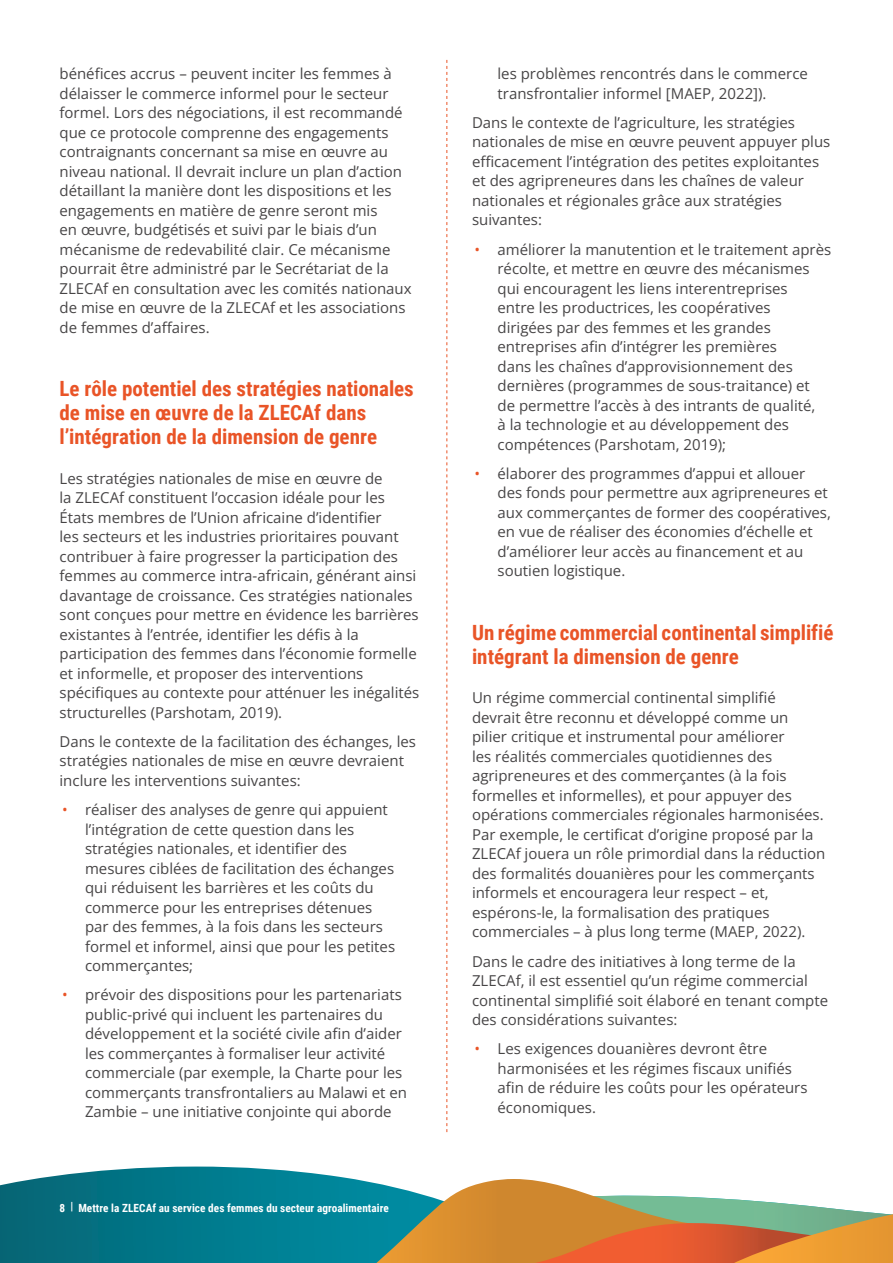
<style>
.page{position:relative;width:893px;height:1263px;background:#fff}
.page>*{position:absolute;margin:0;border:0;box-sizing:border-box;transform-origin:0 0}
.Subtitle_2_lines{font:700 21px/24px "Roboto Condensed";color:#e95427}
.body_text_A{font:15px/19.5px "Open Sans";color:#474546}
.t1{font:700 11.25px "Roboto Condensed";letter-spacing:.005em;color:#fff}
.s1{color:#e95427}
</style>
<div class="page">
<svg style="left:446px;top:60px;width:1px;height:1072px"></svg>
<svg style="left:0;top:1166px;width:353px;height:97px;background:#107f90"></svg>
<svg style="left:352px;top:1179px;width:541px;height:84px"></svg>
<p class="body_text_A" style="left:60px;top:63px;width:354px">bénéfices accrus – peuvent inciter les femmes à délaisser le commerce informel pour le secteur formel. Lors des négociations, il est recommandé que ce protocole comprenne des engagements contraignants concernant sa mise en œuvre au niveau national. Il devrait inclure un plan d’action détaillant la manière dont les dispositions et les engagements en matière de genre seront mis<br>en œuvre, budgétisés et suivi par le biais d’un mécanisme de redevabilité clair. Ce mécanisme pourrait être administré par le Secrétariat de la ZLECAf en consultation avec les comités nationaux de mise en œuvre de la ZLECAf et les associations de femmes d’affaires.</p>
<p class="Subtitle_2_lines" style="left:60px;top:376px;width:356px">Le rôle potentiel des stratégies nationales de mise en œuvre de la ZLECAf dans l’intégration de la dimension de genre</p>
<p class="body_text_A" style="left:60px;top:468px;width:361px">Les stratégies nationales de mise en œuvre de<br>la ZLECAf constituent l’occasion idéale pour les États membres de l’Union africaine d’identifier<br>les secteurs et les industries prioritaires pouvant contribuer à faire progresser la participation des femmes au commerce intra-africain, générant ainsi davantage de croissance. Ces stratégies nationales sont conçues pour mettre en évidence les barrières existantes à l’entrée, identifier les défis à la participation des femmes dans l’économie formelle et informelle, et proposer des interventions spécifiques au contexte pour atténuer les inégalités structurelles (Parshotam, 2019).</p>
<p class="body_text_A" style="left:60px;top:731px;width:358px">Dans le contexte de la facilitation des échanges, les stratégies nationales de mise en œuvre devraient inclure les interventions suivantes:</p>
<p class="body_text_A" style="left:85px;top:799px;width:312px;text-indent:-23px"><span class="s1">•</span> réaliser des analyses de genre qui appuient l’intégration de cette question dans les stratégies nationales, et identifier des mesures ciblées de facilitation des échanges qui réduisent les barrières et les coûts du commerce pour les entreprises détenues par des femmes, à la fois dans les secteurs formel et informel, ainsi que pour les petites commerçantes;</p>
<p class="body_text_A" style="left:85px;top:985px;width:324px;text-indent:-23px"><span class="s1">•</span> prévoir des dispositions pour les partenariats public-privé qui incluent les partenaires du développement et la société civile afin d’aider les commerçantes à formaliser leur activité commerciale (par exemple, la Charte pour les commerçants transfrontaliers au Malawi et en Zambie – une initiative conjointe qui aborde</p>
<p class="t1" style="left:60px;top:1200px;width:331px">8 | Mettre la ZLECAf au service des femmes du secteur agroalimentaire</p>
<p class="body_text_A" style="left:497px;top:63px;width:312px">les problèmes rencontrés dans le commerce transfrontalier informel [MAEP, 2022]).</p>
<p class="body_text_A" style="left:472px;top:112px;width:360px">Dans le contexte de l’agriculture, les stratégies nationales de mise en œuvre peuvent appuyer plus efficacement l’intégration des petites exploitantes et des agripreneures dans les chaînes de valeur nationales et régionales grâce aux stratégies suivantes:</p>
<p class="body_text_A" style="left:497px;top:239px;width:335px;text-indent:-23px"><span class="s1">•</span> améliorer la manutention et le traitement après récolte, et mettre en œuvre des mécanismes qui encouragent les liens interentreprises<br>entre les productrices, les coopératives<br>dirigées par des femmes et les grandes entreprises afin d’intégrer les premières<br>dans les chaînes d’approvisionnement des dernières (programmes de sous-traitance) et de permettre l’accès à des intrants de qualité,<br>à la technologie et au développement des compétences (Parshotam, 2019);</p>
<p class="body_text_A" style="left:497px;top:463px;width:335px;text-indent:-23px"><span class="s1">•</span> élaborer des programmes d’appui et allouer des fonds pour permettre aux agripreneures et aux commerçantes de former des coopératives, en vue de réaliser des économies d’échelle et d’améliorer leur accès au financement et au soutien logistique.</p>
<p class="Subtitle_2_lines" style="left:472px;top:620px;width:363px">Un régime commercial continental simplifié intégrant la dimension de genre</p>
<p class="body_text_A" style="left:472px;top:688px;width:355px">Un régime commercial continental simplifié devrait être reconnu et développé comme un pilier critique et instrumental pour améliorer<br>les réalités commerciales quotidiennes des agripreneures et des commerçantes (à la fois formelles et informelles), et pour appuyer des opérations commerciales régionales harmonisées.<br>Par exemple, le certificat d’origine proposé par la ZLECAf jouera un rôle primordial dans la réduction des formalités douanières pour les commerçants informels et encouragera leur respect – et, espérons-le, la formalisation des pratiques commerciales – à plus long terme (MAEP, 2022).</p>
<p class="body_text_A" style="left:472px;top:951px;width:358px">Dans le cadre des initiatives à long terme de la ZLECAf, il est essentiel qu’un régime commercial continental simplifié soit élaboré en tenant compte des considérations suivantes:</p>
<p class="body_text_A" style="left:497px;top:1039px;width:312px;text-indent:-23px"><span class="s1">•</span> Les exigences douanières devront être harmonisées et les régimes fiscaux unifiés afin de réduire les coûts pour les opérateurs économiques.</p>
</div>
